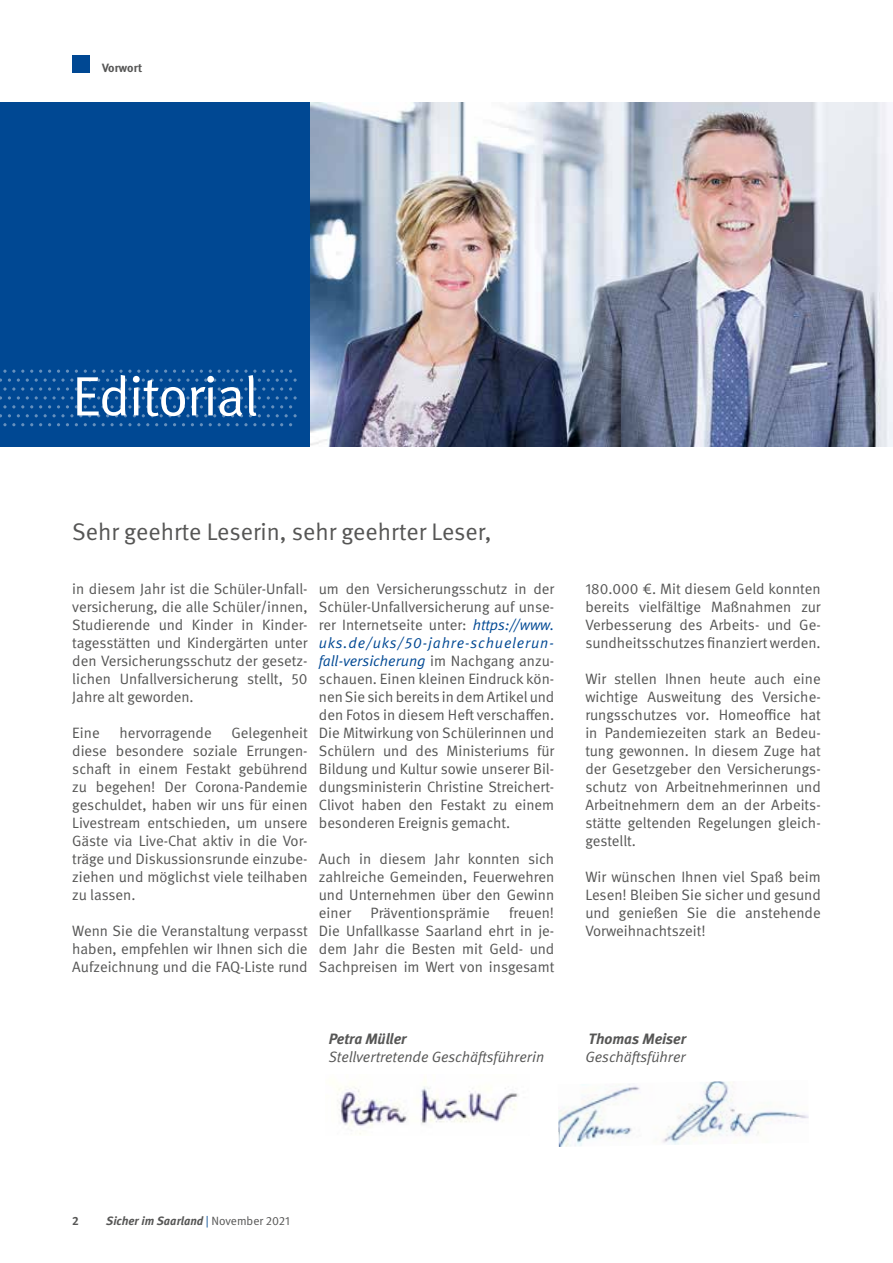
<style>
.page{position:relative;width:893px;height:1263px;background:#fff}
.page>*{position:absolute;margin:0;border:0;box-sizing:border-box;transform-origin:0 0}
.t1{font:55.5px "DGUV Meta";letter-spacing:-.02em;color:#fff}
.t2{font:24px "DGUV Meta";color:#565655}
.t3{font:15px/18px "DGUV Meta";color:#565655;text-align:justify}
.t4{font:italic 15px "DGUV Meta";color:#565655}
.t5{font:italic 700 15px "DGUV Meta";color:#565655}
.t6{font:italic 700 12px "DGUV Meta";color:#565655}
.t7{font:700 12px "DGUV Meta";color:#565655}
.s1{font-style:italic;color:#004893}
.s2{font-weight:400;font-style:normal;color:#004893}
.s3{font-weight:400;font-style:normal}
</style>
<div class="page">
<div style="left:72px;top:55px;width:17px;height:17px;background:#004893"></div>
<div style="left:0;top:102px;width:891px;height:344px;background:#004893"></div>
<svg style="left:102px;top:405px;width:38px;height:3px"></svg>
<svg style="left:227px;top:405px;width:29px;height:3px"></svg>
<svg style="left:102px;top:423px;width:38px;height:3px"></svg>
<svg style="left:227px;top:423px;width:29px;height:3px"></svg>
<svg style="left:231px;top:370px;width:66px;height:29px"></svg>
<svg style="left:160px;top:414px;width:38px;height:3px"></svg>
<svg style="left:285px;top:414px;width:12px;height:3px"></svg>
<svg style="left:3px;top:405px;width:12px;height:3px"></svg>
<svg style="left:3px;top:423px;width:12px;height:3px"></svg>
<svg style="left:0;top:370px;width:230px;height:29px"></svg>
<svg style="left:44px;top:414px;width:38px;height:3px"></svg>
<img style="left:310px;top:102px;width:583px;height:344px">
<img style="left:558px;top:1081px;width:251px;height:66px">
<img style="left:337px;top:1086px;width:181px;height:49px">
<p class="t7" style="left:102px;top:61px;width:42px">Vorwort</p>
<h1 class="t1" style="left:72px;top:364px;width:188px">Editorial</h1>
<h2 class="t2" style="left:72px;top:518px;width:421px">Sehr geehrte Leserin, sehr geehrter Leser,</h2>
<p class="t3" style="left:72px;top:580px;width:237px">in diesem Jahr ist die Schüler-Unfall&shy;versicherung, die alle Schüler/innen, Studierende und Kinder in Kinder&shy;tagesstätten und Kindergärten unter den Versicherungsschutz der gesetz&shy;lichen Unfallversicherung stellt, 50<br>Jahre alt geworden.</p>
<p class="t3" style="left:72px;top:724px;width:29px">Eine</p>
<p class="t3" style="left:119px;top:724px;width:94px">hervorragende</p>
<p class="t3" style="left:72px;top:724px;width:237px;text-indent:159px">Gelegenheit diese besondere soziale Errungen&shy;schaft in einem Festakt gebührend zu begehen! Der Corona-Pandemie geschuldet, haben wir uns für einen Livestream entschieden, um unsere Gäste via Live-Chat aktiv in die Vor&shy;träge und Diskussionsrunde einzube&shy;ziehen und möglichst viele teilhaben zu lassen.</p>
<p class="t3" style="left:72px;top:922px;width:237px">Wenn Sie die Veranstaltung verpasst haben, empfehlen wir Ihnen sich die Aufzeichnung und die FAQ-Liste rund</p>
<p class="t3" style="left:319px;top:580px;width:237px">um den Versicherungsschutz in der Schüler-Unfallversicherung auf unse&shy;rer Internetseite unter: <span class="s1">https://www. uks.de/uks/50-jahre-schuelerun&shy;fall-versicherung</span> im Nachgang anzu&shy;schauen. Einen kleinen Eindruck kön&shy;nen Sie sich bereits in dem Artikel und den Fotos in diesem Heft verschaffen.<br>Die Mitwirkung von Schülerinnen und Schülern und des Ministeriums für Bildung und Kultur sowie unserer Bil&shy;dungsministerin Christine Streichert-Clivot haben den Festakt zu einem besonderen Ereignis gemacht.</p>
<p class="t3" style="left:319px;top:850px;width:237px">Auch in diesem Jahr konnten sich zahlreiche Gemeinden, Feuerwehren und Unternehmen über den Gewinn einer</p>
<p class="t3" style="left:319px;top:904px;width:237px;text-indent:190px">freuen!<br>Die Unfallkasse Saarland ehrt in je&shy;dem Jahr die Besten mit Geld- und Sachpreisen im Wert von insgesamt</p>
<p class="t3" style="left:371px;top:904px;width:121px">Präventionsprämie</p>
<p class="t5" style="left:329px;top:1030px;width:79px">Petra Müller</p>
<p class="t4" style="left:329px;top:1048px;width:217px">Stellvertretende Geschäftsführerin</p>
<p class="t3" style="left:585px;top:580px;width:237px">180.000 €. Mit diesem Geld konnten bereits vielfältige Maßnahmen zur Verbesserung des Arbeits- und Ge&shy;sundheitsschutzes finanziert werden.</p>
<p class="t3" style="left:585px;top:670px;width:237px">Wir stellen Ihnen heute auch eine wichtige Ausweitung des Versiche&shy;rungsschutzes vor. Homeoffice hat in Pandemiezeiten stark an Bedeu&shy;tung gewonnen. In diesem Zuge hat der Gesetzgeber den Versicherungs&shy;schutz von Arbeitnehmerinnen und Arbeitnehmern dem an der Arbeits&shy;stätte geltenden Regelungen gleich&shy;gestellt.</p>
<p class="t3" style="left:585px;top:868px;width:237px">Wir wünschen Ihnen viel Spaß beim Lesen! Bleiben Sie sicher und gesund und genießen Sie die anstehende Vorweihnachtszeit!</p>
<p class="t5" style="left:589px;top:1030px;width:99px">Thomas Meiser</p>
<p class="t4" style="left:585px;top:1048px;width:102px">Geschäftsführer</p>
<p class="t7" style="left:72px;top:1213px;width:8px">2</p>
<p class="t6" style="left:106px;top:1213px;width:185px">Sicher im Saarland <span class="s2">|</span> <span class="s3">November 2021</span></p>
</div>
